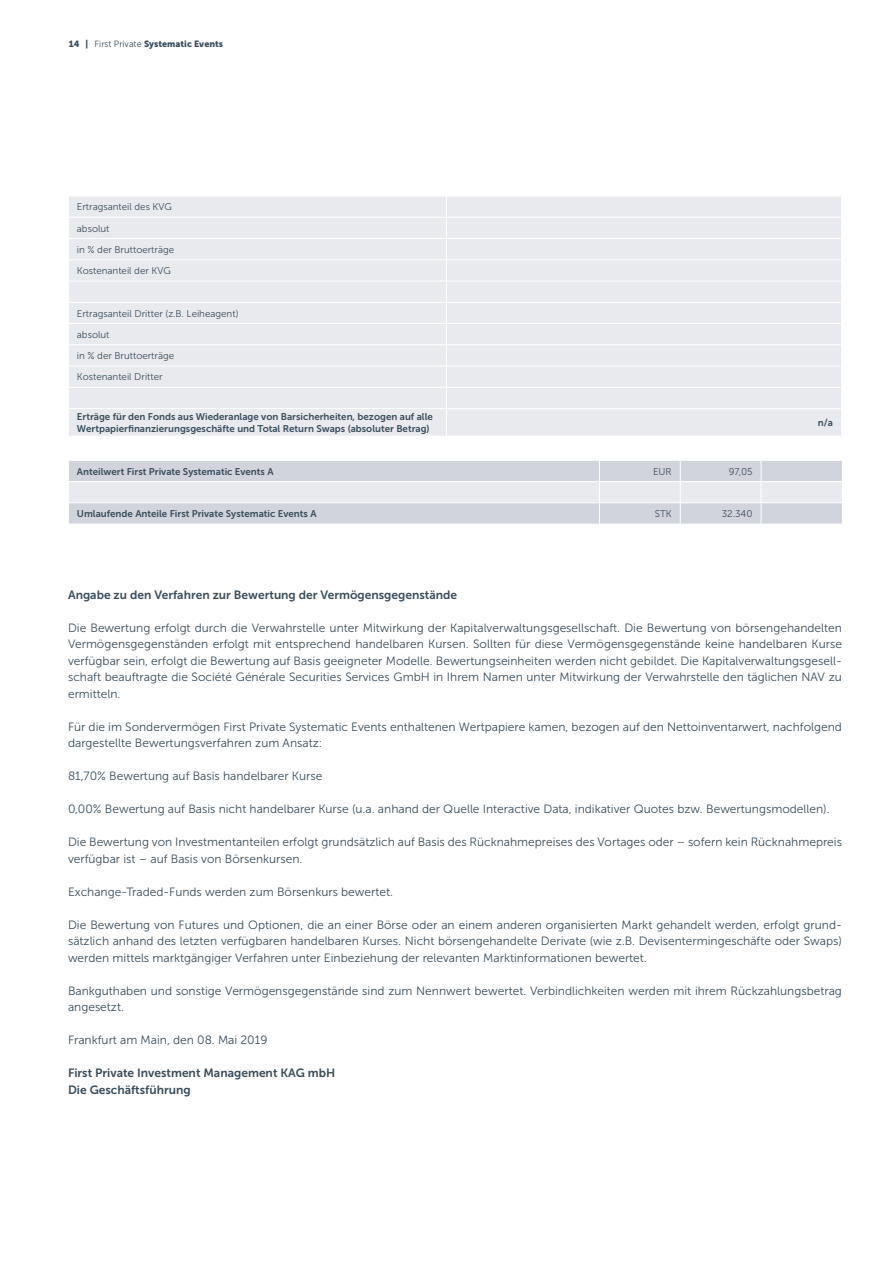
<style>
.page{position:relative;width:893px;height:1263px;background:#fff}
.page>*{position:absolute;margin:0;border:0;box-sizing:border-box;transform-origin:0 0}
.t1{font:12px/16.5px "Museo Sans 300";color:#394d5c}
.t2{font:12px/16.5px "Museo Sans 700";color:#394d5c}
.t3{font:9.75px/11.7px "Museo Sans 700";color:#394d5c}
.t4{font:9.75px/21.3px "Museo Sans 300";color:#394d5c}
.t5{font:9px "Museo Sans 900";color:#394d5c}
.s1{font-family:"Museo Sans 300"}
</style>
<div class="page">
<div style="left:69px;top:197px;width:772px;height:239px;background:#e8eaee"></div>
<hr style="left:68px;top:217px;width:378px;height:1px;background:#fff">
<hr style="left:446px;top:217px;width:395px;height:1px;background:#fff">
<hr style="left:68px;top:238px;width:378px;height:1px;background:#fff">
<hr style="left:446px;top:238px;width:395px;height:1px;background:#fff">
<hr style="left:68px;top:259px;width:378px;height:1px;background:#fff">
<hr style="left:446px;top:259px;width:395px;height:1px;background:#fff">
<hr style="left:68px;top:281px;width:378px;height:1px;background:#fff">
<hr style="left:446px;top:281px;width:395px;height:1px;background:#fff">
<hr style="left:68px;top:302px;width:378px;height:1px;background:#fff">
<hr style="left:446px;top:302px;width:395px;height:1px;background:#fff">
<hr style="left:68px;top:323px;width:378px;height:1px;background:#fff">
<hr style="left:446px;top:323px;width:395px;height:1px;background:#fff">
<hr style="left:68px;top:344px;width:378px;height:1px;background:#fff">
<hr style="left:446px;top:344px;width:395px;height:1px;background:#fff">
<hr style="left:68px;top:366px;width:378px;height:1px;background:#fff">
<hr style="left:446px;top:366px;width:395px;height:1px;background:#fff">
<hr style="left:68px;top:387px;width:378px;height:1px;background:#fff">
<hr style="left:446px;top:387px;width:395px;height:1px;background:#fff">
<hr style="left:68px;top:408px;width:378px;height:1px;background:#fff">
<hr style="left:446px;top:408px;width:395px;height:1px;background:#fff">
<svg style="left:446px;top:197px;width:1px;height:239px"></svg>
<svg style="left:69px;top:461px;width:773px;height:63px;background:#dadce2"></svg>
<p class="t5" style="left:69px;top:39px;width:156px">14 | <span class="s1">First Private</span> Systematic Events</p>
<p class="t4" style="left:77px;top:196px;width:99px">Ertragsanteil des KVG absolut<br>in % der Bruttoerträge<br>Kostenanteil der KVG</p>
<p class="t4" style="left:77px;top:303px;width:163px">Ertragsanteil Dritter (z.B. Leiheagent) absolut<br>in % der Bruttoerträge<br>Kostenanteil Dritter</p>
<p class="t3" style="left:77px;top:411px;width:357px">Erträge für den Fonds aus Wiederanlage von Barsicherheiten, bezogen auf alle<br>Wertpapierfinanzierungsgeschäfte und Total Return Swaps (absoluter Betrag)</p>
<p class="t3" style="left:818px;top:417px;width:17px">n/a</p>
<p class="t3" style="left:77px;top:465px;width:198px">Anteilwert First Private Systematic Events A</p>
<p class="t4" style="left:653px;top:461px;width:20px">EUR</p>
<p class="t4" style="left:729px;top:461px;width:25px">97,05</p>
<p class="t3" style="left:77px;top:508px;width:241px">Umlaufende Anteile First Private Systematic Events A</p>
<p class="t4" style="left:655px;top:503px;width:18px">STK</p>
<p class="t4" style="left:722px;top:503px;width:32px">32.340</p>
<p class="t2" style="left:68px;top:586px;width:391px">Angabe zu den Verfahren zur Bewertung der Vermögensgegenstände</p>
<p class="t1" style="left:68px;top:619px;width:775px;text-align:justify">Die Bewertung erfolgt durch die Verwahrstelle unter Mitwirkung der Kapitalverwaltungsgesellschaft. Die Bewertung von börsengehandelten Vermögensgegenständen erfolgt mit entsprechend handelbaren Kursen. Sollten für diese Vermögensgegenstände keine handelbaren Kurse verfügbar sein, erfolgt die Bewertung auf Basis geeigneter Modelle. Bewertungseinheiten werden nicht gebildet. Die Kapitalverwaltungsgesell&shy;schaft beauftragte die Société Générale Securities Services GmbH in Ihrem Namen unter Mitwirkung der Verwahrstelle den täglichen NAV zu ermitteln.</p>
<p class="t1" style="left:68px;top:718px;width:775px">Für die im Sondervermögen First Private Systematic Events enthaltenen Wertpapiere kamen, bezogen auf den Nettoinventarwert, nachfolgend dargestellte Bewertungsverfahren zum Ansatz:</p>
<p class="t1" style="left:68px;top:768px;width:256px">81,70% Bewertung auf Basis handelbarer Kurse</p>
<p class="t1" style="left:68px;top:801px;width:763px">0,00% Bewertung auf Basis nicht handelbarer Kurse (u.a. anhand der Quelle Interactive Data, indikativer Quotes bzw. Bewertungsmodellen).</p>
<p class="t1" style="left:68px;top:834px;width:775px">Die Bewertung von Investmentanteilen erfolgt grundsätzlich auf Basis des Rücknahmepreises des Vortages oder – sofern kein Rücknahmepreis verfügbar ist – auf Basis von Börsenkursen.</p>
<p class="t1" style="left:68px;top:883px;width:327px">Exchange-Traded-Funds werden zum Börsenkurs bewertet.</p>
<p class="t1" style="left:68px;top:916px;width:775px;text-align:justify">Die Bewertung von Futures und Optionen, die an einer Börse oder an einem anderen organisierten Markt gehandelt werden, erfolgt grund&shy;sätzlich anhand des letzten verfügbaren handelbaren Kurses. Nicht börsengehandelte Derivate (wie z.B. Devisentermingeschäfte oder Swaps) werden mittels marktgängiger Verfahren unter Einbeziehung der relevanten Marktinformationen bewertet.</p>
<p class="t1" style="left:68px;top:982px;width:775px">Bankguthaben und sonstige Vermögensgegenstände sind zum Nennwert bewertet. Verbindlichkeiten werden mit ihrem Rückzahlungsbetrag angesetzt.</p>
<p class="t1" style="left:68px;top:1032px;width:201px">Frankfurt am Main, den 08. Mai 2019</p>
<p class="t2" style="left:68px;top:1065px;width:269px">First Private Investment Management KAG mbH<br>Die Geschäftsführung</p>
</div>
